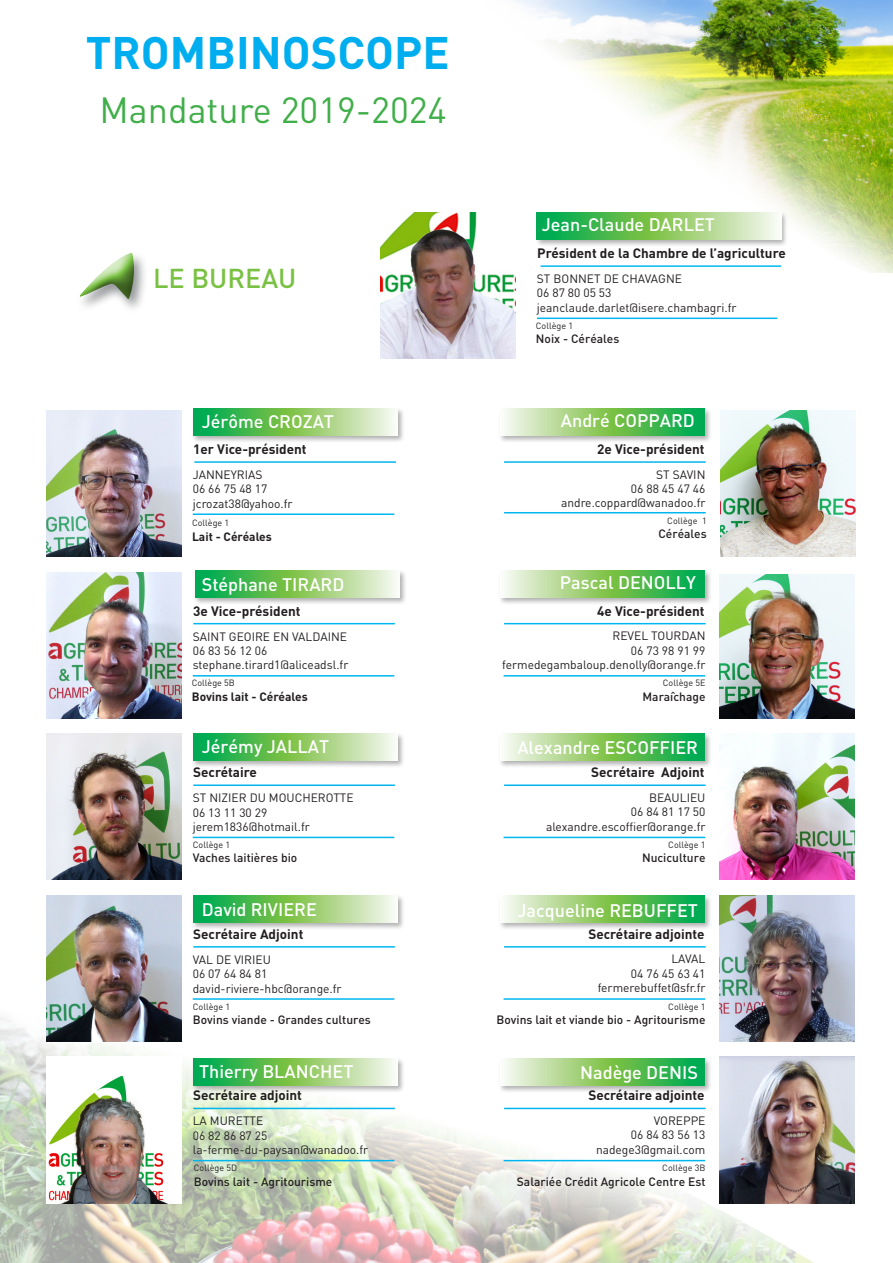
<style>
.page{position:relative;width:893px;height:1263px;background:#fff}
.page>*{position:absolute;margin:0;border:0;box-sizing:border-box;transform-origin:0 0}
.t1{font:700 45px "DIN";color:#00aeef}
.t2{font:36px "DIN";color:#40ae49}
.t3{font:500 27px "DIN";color:#79c142}
.t4{font:500 18px "DIN";color:#fff}
.t5{font:700 13.5px "DIN";color:#231f20}
.t6{font:12px "DIN";color:#231f20}
.t7{font:500 12px "DIN";color:#231f20}
.t8{font:700 12px "DIN";color:#231f20}
.t9{font:9px "DIN";color:#231f20}
</style>
<div class="page">
<img style="left:380px;top:0;width:513px;height:415px">
<div style="left:76px;top:251px;width:72px;height:63px;background:#727477;opacity:.75"></div>
<div style="left:77px;top:251px;width:58px;height:44px;background:#fff"></div>
<div style="left:77px;top:254px;width:58px;height:47px;background:#231f20;opacity:.75"></div>
<img style="left:0;top:971px;width:796px;height:292px">
<div style="left:191px;top:407px;width:214px;height:36px;background:#231f20;opacity:.35"></div>
<svg style="left:193px;top:408px;width:205px;height:27px;background:#7eca77"></svg>
<div style="left:535px;top:211px;width:253px;height:36px;background:#231f20;opacity:.35"></div>
<svg style="left:537px;top:212px;width:244px;height:27px;background:#7eca77"></svg>
<div style="left:193px;top:569px;width:214px;height:36px;background:#231f20;opacity:.35"></div>
<svg style="left:195px;top:570px;width:204px;height:27px;background:#7dca76"></svg>
<div style="left:498px;top:407px;width:214px;height:36px;background:#231f20;opacity:.35"></div>
<svg style="left:500px;top:408px;width:205px;height:27px;background:#7fca78"></svg>
<div style="left:498px;top:569px;width:214px;height:36px;background:#231f20;opacity:.35"></div>
<svg style="left:500px;top:571px;width:205px;height:27px;background:#7fca78"></svg>
<div style="left:191px;top:732px;width:214px;height:36px;background:#231f20;opacity:.35"></div>
<svg style="left:193px;top:733px;width:205px;height:27px;background:#7eca77"></svg>
<div style="left:498px;top:732px;width:214px;height:36px;background:#231f20;opacity:.35"></div>
<svg style="left:500px;top:733px;width:205px;height:27px;background:#7fca78"></svg>
<div style="left:191px;top:894px;width:214px;height:36px;background:#231f20;opacity:.35"></div>
<svg style="left:193px;top:895px;width:205px;height:27px;background:#7eca77"></svg>
<div style="left:498px;top:894px;width:214px;height:36px;background:#231f20;opacity:.35"></div>
<svg style="left:500px;top:895px;width:205px;height:27px;background:#7fca78"></svg>
<div style="left:191px;top:1057px;width:214px;height:36px;background:#231f20;opacity:.35"></div>
<svg style="left:193px;top:1058px;width:205px;height:27px;background:#7eca77"></svg>
<div style="left:498px;top:1057px;width:214px;height:36px;background:#231f20;opacity:.35"></div>
<svg style="left:500px;top:1058px;width:205px;height:27px;background:#7fca78"></svg>
<hr style="left:194px;top:461px;width:202px;height:2px;background:#00b6ef">
<hr style="left:541px;top:265px;width:240px;height:2px;background:#00b6ef">
<hr style="left:504px;top:461px;width:202px;height:2px;background:#00b6ef">
<hr style="left:504px;top:623px;width:202px;height:1px;background:#00b6ef">
<hr style="left:504px;top:784px;width:202px;height:2px;background:#00b6ef">
<hr style="left:504px;top:946px;width:202px;height:1px;background:#00b6ef">
<hr style="left:504px;top:1108px;width:202px;height:1px;background:#00b6ef">
<hr style="left:193px;top:623px;width:202px;height:1px;background:#00b6ef">
<hr style="left:193px;top:784px;width:202px;height:2px;background:#00b6ef">
<hr style="left:193px;top:946px;width:202px;height:1px;background:#00b6ef">
<hr style="left:193px;top:1108px;width:202px;height:1px;background:#00b6ef">
<hr style="left:193px;top:513px;width:201px;height:2px;background:#00b6ef">
<hr style="left:537px;top:318px;width:240px;height:1px;background:#00b6ef">
<hr style="left:504px;top:512px;width:202px;height:1px;background:#00b6ef">
<hr style="left:504px;top:675px;width:201px;height:1px;background:#00b6ef">
<hr style="left:504px;top:837px;width:201px;height:1px;background:#00b6ef">
<hr style="left:504px;top:998px;width:201px;height:2px;background:#00b6ef">
<hr style="left:504px;top:1160px;width:201px;height:1px;background:#00b6ef">
<hr style="left:193px;top:675px;width:201px;height:1px;background:#00b6ef">
<hr style="left:193px;top:837px;width:201px;height:1px;background:#00b6ef">
<hr style="left:193px;top:998px;width:201px;height:2px;background:#00b6ef">
<hr style="left:193px;top:1160px;width:201px;height:1px;background:#00b6ef">
<img style="left:381px;top:212px;width:135px;height:146px">
<img style="left:47px;top:410px;width:135px;height:147px">
<img style="left:720px;top:410px;width:135px;height:147px">
<img style="left:719px;top:574px;width:135px;height:144px">
<img style="left:719px;top:734px;width:135px;height:146px">
<img style="left:719px;top:895px;width:135px;height:146px">
<img style="left:719px;top:1057px;width:135px;height:146px">
<img style="left:47px;top:572px;width:135px;height:146px">
<img style="left:47px;top:734px;width:135px;height:146px">
<img style="left:47px;top:895px;width:135px;height:146px">
<img style="left:47px;top:1057px;width:135px;height:146px">
<h1 class="t1" style="left:86px;top:24px;width:365px">TROMBINOSCOPE</h1>
<h2 class="t2" style="left:100px;top:88px;width:348px">Mandature 2019-2024</h2>
<p class="t3" style="left:153px;top:261px;width:145px">LE BUREAU</p>
<p class="t4" style="left:542px;top:213px;width:175px">Jean-Claude DARLET</p>
<p class="t5" style="left:537px;top:244px;width:250px">Président de la Chambre de l’agriculture</p>
<p class="t6" style="left:537px;top:271px;width:147px">ST BONNET DE CHAVAGNE</p>
<p class="t6" style="left:537px;top:286px;width:76px">06 87 80 05 53</p>
<p class="t6" style="left:537px;top:300px;width:201px">jeanclaude.darlet@isere.chambagri.fr</p>
<p class="t9" style="left:536px;top:320px;width:39px">Collège 1</p>
<p class="t7" style="left:536px;top:331px;width:85px">Noix - Céréales</p>
<p class="t4" style="left:202px;top:410px;width:134px">Jérôme CROZAT</p>
<p class="t4" style="left:561px;top:409px;width:135px">André COPPARD</p>
<p class="t5" style="left:193px;top:440px;width:115px">1er Vice-président</p>
<p class="t5" style="left:597px;top:440px;width:109px">2e Vice-président</p>
<p class="t6" style="left:193px;top:467px;width:71px">JANNEYRIAS</p>
<p class="t6" style="left:193px;top:481px;width:76px">06 66 75 48 17</p>
<p class="t6" style="left:193px;top:496px;width:101px">jcrozat38@yahoo.fr</p>
<p class="t6" style="left:656px;top:467px;width:51px">ST SAVIN</p>
<p class="t6" style="left:631px;top:481px;width:76px">06 88 45 47 46</p>
<p class="t6" style="left:561px;top:495px;width:146px">andre.coppard@wanadoo.fr</p>
<p class="t9" style="left:192px;top:517px;width:39px">Collège 1</p>
<p class="t8" style="left:192px;top:528px;width:81px">Lait - Céréales</p>
<p class="t9" style="left:667px;top:515px;width:41px">Collège 1</p>
<p class="t7" style="left:658px;top:526px;width:50px">Céréales</p>
<p class="t4" style="left:202px;top:573px;width:144px">Stéphane TIRARD</p>
<p class="t4" style="left:560px;top:571px;width:137px">Pascal DENOLLY</p>
<p class="t5" style="left:193px;top:602px;width:109px">3e Vice-président</p>
<p class="t5" style="left:597px;top:602px;width:109px">4e Vice-président</p>
<p class="t6" style="left:193px;top:629px;width:156px">SAINT GEOIRE EN VALDAINE</p>
<p class="t6" style="left:193px;top:643px;width:76px">06 83 56 12 06</p>
<p class="t6" style="left:193px;top:657px;width:157px">stephane.tirard1@aliceadsl.fr</p>
<p class="t6" style="left:612px;top:628px;width:94px">REVEL TOURDAN</p>
<p class="t6" style="left:631px;top:643px;width:76px">06 73 98 91 99</p>
<p class="t6" style="left:502px;top:657px;width:205px">fermedegambaloup.denolly@orange.fr</p>
<p class="t9" style="left:192px;top:677px;width:45px">Collège 5B</p>
<p class="t8" style="left:192px;top:688px;width:117px">Bovins lait - Céréales</p>
<p class="t9" style="left:663px;top:677px;width:44px">Collège 5E</p>
<p class="t7" style="left:643px;top:689px;width:64px">Maraîchage</p>
<p class="t4" style="left:202px;top:735px;width:129px">Jérémy JALLAT</p>
<p class="t4" style="left:517px;top:736px;width:182px">Alexandre ESCOFFIER</p>
<p class="t5" style="left:193px;top:763px;width:65px">Secrétaire</p>
<p class="t5" style="left:591px;top:763px;width:115px">Secrétaire Adjoint</p>
<p class="t6" style="left:193px;top:790px;width:162px">ST NIZIER DU MOUCHEROTTE</p>
<p class="t6" style="left:193px;top:805px;width:76px">06 13 11 30 29</p>
<p class="t6" style="left:193px;top:819px;width:119px">jerem1836@hotmail.fr</p>
<p class="t6" style="left:649px;top:790px;width:58px">BEAULIEU</p>
<p class="t6" style="left:631px;top:804px;width:76px">06 84 81 17 50</p>
<p class="t6" style="left:546px;top:819px;width:161px">alexandre.escoffier@orange.fr</p>
<p class="t9" style="left:193px;top:839px;width:39px">Collège 1</p>
<p class="t7" style="left:193px;top:850px;width:106px">Vaches laitières bio</p>
<p class="t9" style="left:668px;top:839px;width:39px">Collège 1</p>
<p class="t7" style="left:642px;top:850px;width:65px">Nuciculture</p>
<p class="t4" style="left:202px;top:898px;width:117px">David RIVIERE</p>
<p class="t4" style="left:517px;top:899px;width:182px">Jacqueline REBUFFET</p>
<p class="t5" style="left:193px;top:925px;width:112px">Secrétaire Adjoint</p>
<p class="t5" style="left:588px;top:925px;width:118px">Secrétaire adjointe</p>
<p class="t6" style="left:193px;top:952px;width:80px">VAL DE VIRIEU</p>
<p class="t6" style="left:193px;top:966px;width:76px">06 07 64 84 81</p>
<p class="t6" style="left:193px;top:981px;width:150px">david-riviere-hbc@orange.fr</p>
<p class="t6" style="left:671px;top:951px;width:36px">LAVAL</p>
<p class="t6" style="left:631px;top:966px;width:76px">04 76 45 63 41</p>
<p class="t6" style="left:598px;top:980px;width:109px">fermerebuffet@sfr.fr</p>
<p class="t9" style="left:193px;top:1001px;width:39px">Collège 1</p>
<p class="t7" style="left:193px;top:1012px;width:180px">Bovins viande - Grandes cultures</p>
<p class="t9" style="left:668px;top:1001px;width:39px">Collège 1</p>
<p class="t7" style="left:496px;top:1012px;width:211px">Bovins lait et viande bio - Agritourisme</p>
<p class="t4" style="left:199px;top:1060px;width:156px">Thierry BLANCHET</p>
<p class="t4" style="left:580px;top:1061px;width:119px">Nadège DENIS</p>
<p class="t5" style="left:193px;top:1086px;width:110px">Secrétaire adjoint</p>
<p class="t5" style="left:588px;top:1086px;width:118px">Secrétaire adjointe</p>
<p class="t6" style="left:193px;top:1113px;width:72px">LA MURETTE</p>
<p class="t6" style="left:193px;top:1128px;width:76px">06 82 86 87 25</p>
<p class="t6" style="left:193px;top:1142px;width:177px">la-ferme-du-paysan@wanadoo.fr</p>
<p class="t6" style="left:654px;top:1113px;width:53px">VOREPPE</p>
<p class="t6" style="left:631px;top:1127px;width:76px">06 84 83 56 13</p>
<p class="t6" style="left:596px;top:1142px;width:111px">nadege3@gmail.com</p>
<p class="t9" style="left:194px;top:1162px;width:45px">Collège 5D</p>
<p class="t7" style="left:194px;top:1173px;width:140px">Bovins lait - Agritourisme</p>
<p class="t9" style="left:662px;top:1162px;width:45px">Collège 3B</p>
<p class="t7" style="left:517px;top:1173px;width:190px">Salariée Crédit Agricole Centre Est</p>
</div>
